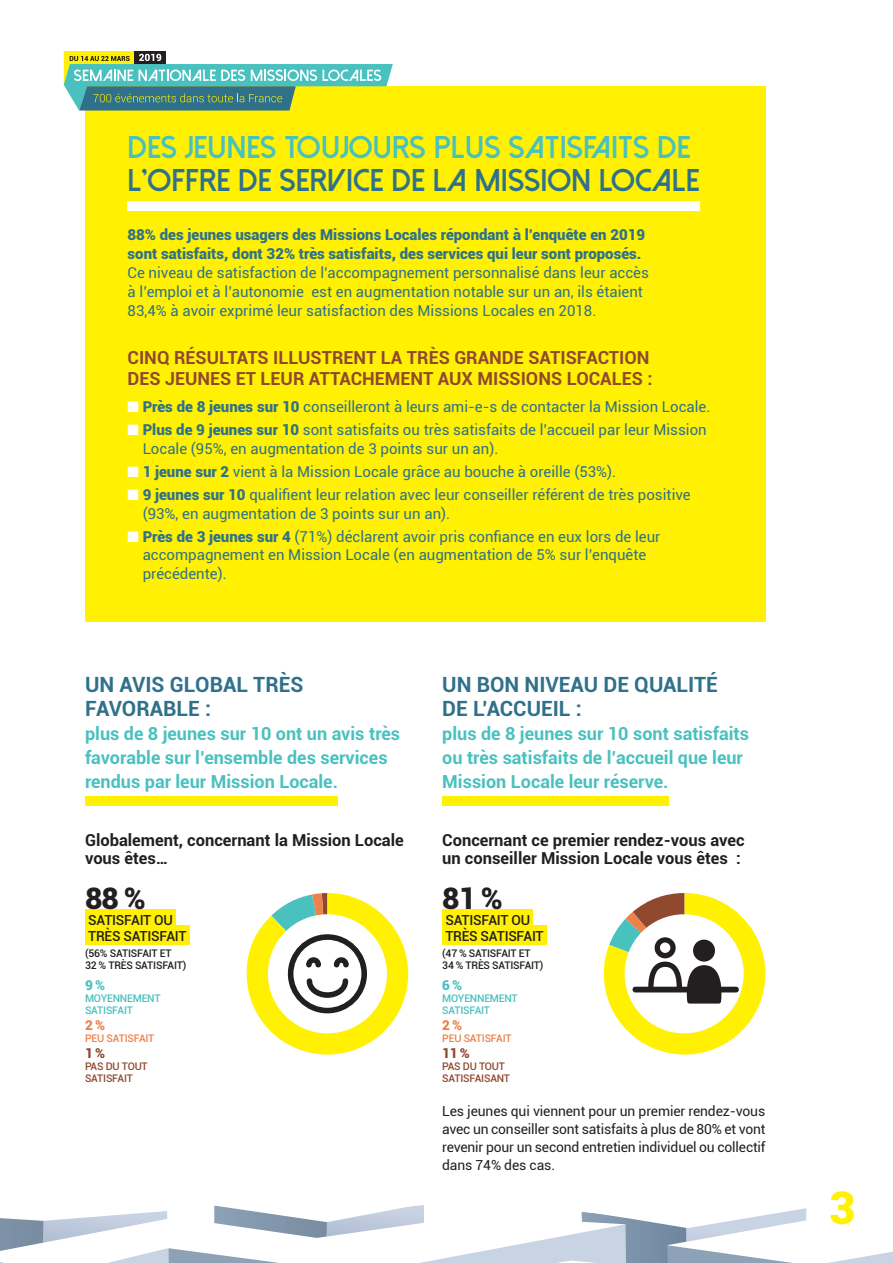
<style>
.page{position:relative;width:893px;height:1263px;background:#fff}
.page>*{position:absolute;margin:0;border:0;box-sizing:border-box;transform-origin:0 0}
.t1{font:900 45px "Roboto";color:#fff101}
.t2{font:800 31.5px "Dolce Vita";color:#49c1bf}
.t3{font:800 31.5px "Dolce Vita";color:#2f718a}
.t4{font:900 29.7px "Roboto";color:#231f20}
.t5{font:700 21px/24px "Roboto";color:#2f718a}
.t6{font:700 18px/24px "Roboto";color:#49c1bf}
.t7{font:700 18px/21px "Roboto";color:#90482f}
.t8{font:700 16.5px/18px "Roboto";color:#231f20}
.t9{font:15px/18.8px "Roboto";color:#2f718a}
.t10{font:900 15px/18.8px "Roboto";color:#2f718a}
.t11{font:13.8px/18px "Roboto";letter-spacing:-.01em;color:#231f20;text-align:justify}
.t12{font:500 13.8px/15.9px "Roboto";letter-spacing:-.02em;color:#231f20}
.t13{font:900 13.5px "Roboto";color:#90482f}
.t14{font:900 13.5px "Roboto";color:#49c1bf}
.t15{font:900 13.5px "Roboto";color:#ed814a}
.t16{font:500 10.5px/12px "Roboto";letter-spacing:-.02em;color:#231f20}
.t17{font:500 10.5px/12px "Roboto";letter-spacing:-.02em;color:#49c1bf}
.t18{font:500 10.5px/12px "Roboto";letter-spacing:-.02em;color:#90482f}
.t19{font:500 10.5px "Roboto";letter-spacing:-.02em;color:#ed814a}
.s1{color:#fff}
.s2{font-weight:900}
</style>
<div class="page">
<svg style="left:0;top:1205px;width:893px;height:58px"></svg>
<div style="left:85px;top:86px;width:680px;height:536px;background:#fff101"></div>
<div style="left:128px;top:201px;width:572px;height:9px;background:#fff"></div>
<div style="left:85px;top:796px;width:253px;height:9px;background:#fff101"></div>
<div style="left:85px;top:909px;width:91px;height:20px;background:#fff101"></div>
<div style="left:85px;top:925px;width:104px;height:20px;background:#fff101"></div>
<svg style="left:247px;top:893px;width:161px;height:161px"></svg>
<div style="left:442px;top:796px;width:226px;height:9px;background:#fff101"></div>
<div style="left:442px;top:909px;width:91px;height:20px;background:#fff101"></div>
<div style="left:442px;top:925px;width:105px;height:20px;background:#fff101"></div>
<svg style="left:604px;top:893px;width:161px;height:161px"></svg>
<svg style="left:64px;top:51px;width:329px;height:60px"></svg>
<h2 class="t2" style="left:128px;top:131px;width:564px">DES JEUNES TOUJOURS PLUS SATISFAITS DE</h2>
<h2 class="t3" style="left:128px;top:164px;width:574px">L’OFFRE DE SERVICE DE LA MISSION LOCALE</h2>
<p class="t10" style="left:128px;top:225px;width:519px">88% des jeunes usagers des Missions Locales répondant à l’enquête en 2019 sont satisfaits, dont 32% très satisfaits, des services qui leur sont proposés.</p>
<p class="t9" style="left:128px;top:263px;width:523px">Ce niveau de satisfaction de l’accompagnement personnalisé dans leur accès à l’emploi et à l’autonomie est en augmentation notable sur un an, ils étaient<br>83,4% à avoir exprimé leur satisfaction des Missions Locales en 2018.</p>
<p class="t7" style="left:128px;top:346px;width:526px">CINQ RÉSULTATS ILLUSTRENT LA TRÈS GRANDE SATISFACTION<br>DES JEUNES ET LEUR ATTACHEMENT AUX MISSIONS LOCALES :</p>
<p class="t9" style="left:128px;top:397px;width:584px"><span class="s1">■</span> <span class="s2">Près de 8 jeunes sur 10</span> conseilleront à leurs ami-e-s de contacter la Mission Locale.</p>
<p class="t9" style="left:143px;top:420px;width:566px;text-indent:-15px"><span class="s1">■</span> <span class="s2">Plus de 9 jeunes sur 10</span> sont satisfaits ou très satisfaits de l’accueil par leur Mission<br>Locale (95%, en augmentation de 3 points sur un an).</p>
<p class="t9" style="left:128px;top:461px;width:490px"><span class="s1">■</span> <span class="s2">1 jeune sur 2</span> vient à la Mission Locale grâce au bouche à oreille (53%).</p>
<p class="t9" style="left:143px;top:484px;width:549px;text-indent:-15px"><span class="s1">■</span> <span class="s2">9 jeunes sur 10</span> qualifient leur relation avec leur conseiller référent de très positive (93%, en augmentation de 3 points sur un an).</p>
<p class="t9" style="left:143px;top:526px;width:519px;text-indent:-15px"><span class="s1">■</span> <span class="s2">Près de 3 jeunes sur 4</span> (71%) déclarent avoir pris confiance en eux lors de leur accompagnement en Mission Locale (en augmentation de 5% sur l’enquête précédente).</p>
<h3 class="t5" style="left:85px;top:672px;width:220px">UN AVIS GLOBAL TRÈS<br>FAVORABLE :</h3>
<p class="t6" style="left:85px;top:721px;width:317px">plus de 8 jeunes sur 10 ont un avis très favorable sur l’ensemble des services rendus par leur Mission Locale.</p>
<p class="t8" style="left:85px;top:830px;width:320px">Globalement, concernant la Mission Locale vous êtes…</p>
<h3 class="t4" style="left:85px;top:877px;width:62px">88 %</h3>
<p class="t12" style="left:88px;top:912px;width:100px">SATISFAIT OU<br>TRÈS SATISFAIT</p>
<p class="t16" style="left:85px;top:947px;width:103px">(56% SATISFAIT ET<br>32 % TRÈS SATISFAIT)</p>
<p class="t14" style="left:85px;top:975px;width:22px">9 %</p>
<p class="t17" style="left:85px;top:991px;width:77px">MOYENNEMENT<br>SATISFAIT</p>
<p class="t15" style="left:85px;top:1015px;width:22px">2 %</p>
<p class="t19" style="left:85px;top:1031px;width:71px">PEU SATISFAIT</p>
<p class="t13" style="left:85px;top:1044px;width:22px">1 %</p>
<p class="t18" style="left:85px;top:1060px;width:64px">PAS DU TOUT<br>SATISFAIT</p>
<h3 class="t5" style="left:442px;top:672px;width:277px">UN BON NIVEAU DE QUALITÉ<br>DE L’ACCUEIL :</h3>
<p class="t6" style="left:442px;top:721px;width:308px">plus de 8 jeunes sur 10 sont satisfaits ou très satisfaits de l’accueil que leur<br>Mission Locale leur réserve.</p>
<p class="t8" style="left:442px;top:830px;width:304px">Concernant ce premier rendez-vous avec un conseiller Mission Locale vous êtes :</p>
<h3 class="t4" style="left:442px;top:877px;width:62px">81 %</h3>
<p class="t12" style="left:445px;top:912px;width:100px">SATISFAIT OU<br>TRÈS SATISFAIT</p>
<p class="t16" style="left:442px;top:947px;width:103px">(47 % SATISFAIT ET<br>34 % TRÈS SATISFAIT)</p>
<p class="t14" style="left:442px;top:975px;width:22px">6 %</p>
<p class="t17" style="left:442px;top:991px;width:77px">MOYENNEMENT<br>SATISFAIT</p>
<p class="t15" style="left:442px;top:1015px;width:22px">2 %</p>
<p class="t19" style="left:442px;top:1031px;width:71px">PEU SATISFAIT</p>
<p class="t13" style="left:442px;top:1044px;width:29px">11 %</p>
<p class="t18" style="left:442px;top:1060px;width:69px">PAS DU TOUT<br>SATISFAISANT</p>
<p class="t11" style="left:442px;top:1102px;width:325px">Les jeunes qui viennent pour un premier rendez-vous avec un conseiller sont satisfaits à plus de 80% et vont revenir pour un second entretien individuel ou collectif dans 74% des cas.</p>
<h1 class="t1" style="left:829px;top:1176px;width:28px">3</h1>
</div>
